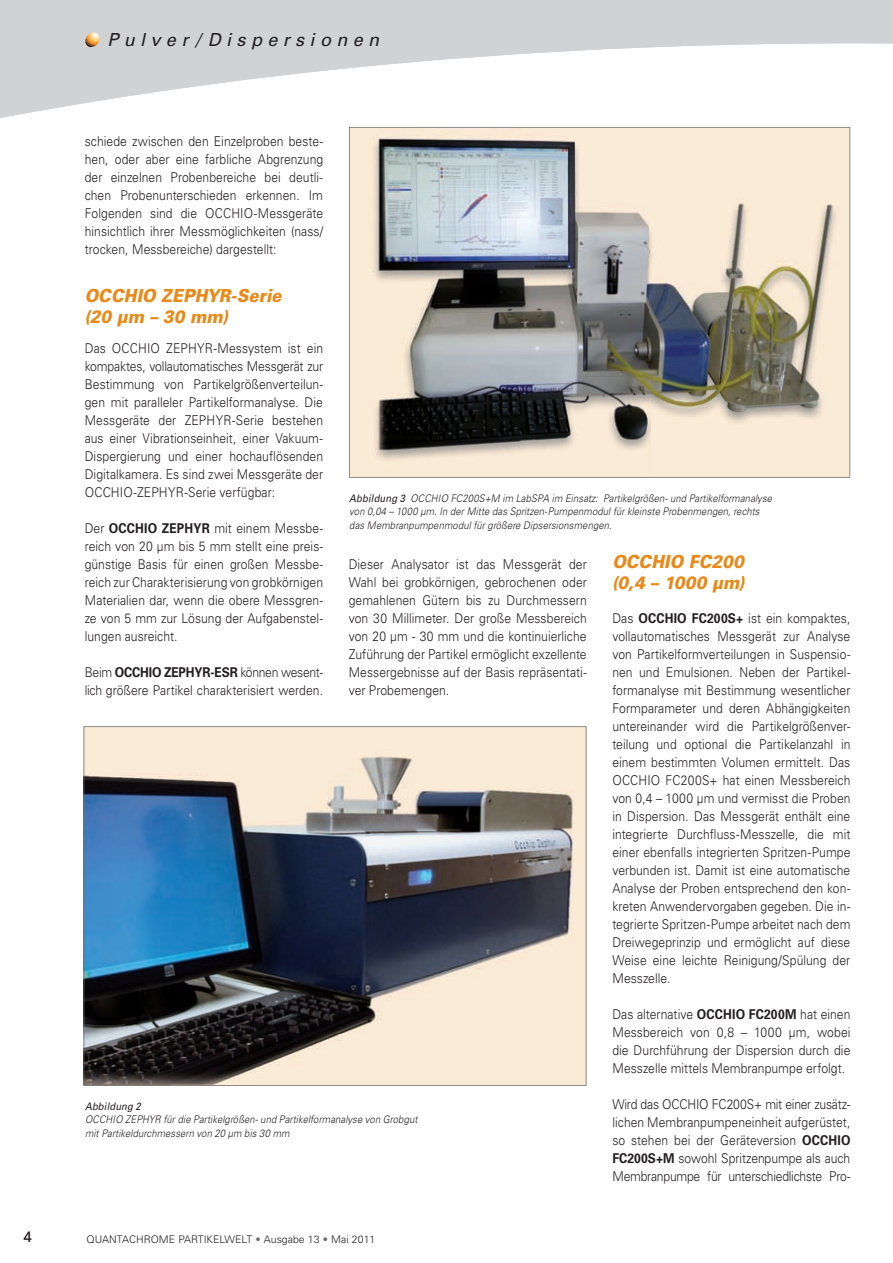
<style>
.page{position:relative;width:893px;height:1263px;background:#fff}
.page>*{position:absolute;margin:0;border:0;box-sizing:border-box;transform-origin:0 0}
.t1{font:italic 900 18px/21px "Univers";letter-spacing:.005em;color:#e68a1b;scale:.9 1}
.t2{font:italic 18px "Univers";letter-spacing:.3em;color:#231f20}
.t3{font:300 15px "Univers";color:#231f20}
.t4{font:300 13.5px/18px "Univers";color:#231f20;text-align:justify;scale:.9 1}
.t5{font:italic 300 10.5px/13.5px "Univers";letter-spacing:.01em;color:#231f20;scale:.9 1}
.t6{font:300 10.5px "Univers";color:#231f20}
.t7{font:italic 10.5px "Univers";letter-spacing:.015em;color:#231f20;scale:.9 1}
.s1{font-weight:700}
.s2{font-weight:400}
.s3{color:#6c6d70}
</style>
<div class="page">
<svg style="left:0;top:0;width:893px;height:118px;fill:#d1d2d4"></svg>
<img style="left:85px;top:32px;width:16px;height:16px">
<img style="left:84px;top:726px;width:502px;height:360px">
<img style="left:349px;top:127px;width:501px;height:351px">
<h1 class="t2" style="left:107px;top:33px;width:273px">Pulver/Dispersionen</h1>
<p class="t4" style="left:85px;top:133px;width:266px">schiede zwischen den Einzelproben beste&shy;hen, oder aber eine farbliche Abgrenzung der einzelnen Probenbereiche bei deutli&shy;chen Probenunterschieden erkennen. Im Folgenden sind die OCCHIO-Messgeräte hinsichtlich ihrer Messmöglichkeiten (nass/ trocken, Messbereiche) dargestellt:</p>
<h1 class="t1" style="left:85px;top:286px;width:220px">OCCHIO ZEPHYR-Serie (20 µm – 30 mm)</h1>
<p class="t4" style="left:85px;top:340px;width:266px">Das OCCHIO ZEPHYR-Messystem ist ein kompaktes, vollautomatisches Messgerät zur Bestimmung von Partikelgrößenverteilun&shy;gen mit paralleler Partikelformanalyse. Die Messgeräte der ZEPHYR-Serie bestehen aus einer Vibrationseinheit, einer Vakuum-Dispergierung und einer hochauflösenden Digitalkamera. Es sind zwei Messgeräte der OCCHIO-ZEPHYR-Serie verfügbar:</p>
<p class="t4" style="left:85px;top:520px;width:266px">Der <span class="s1">OCCHIO ZEPHYR</span> mit einem Messbe&shy;reich von 20 µm bis 5 mm stellt eine preis&shy;günstige Basis für einen großen Messbe&shy;reich zur Charakterisierung von grobkörnigen Materialien dar, wenn die obere Messgren&shy;ze von 5 mm zur Lösung der Aufgabenstel&shy;lungen ausreicht.</p>
<p class="t4" style="left:85px;top:664px;width:266px">Beim <span class="s1">OCCHIO ZEPHYR-ESR</span> können wesent&shy;lich größere Partikel charakterisiert werden.</p>
<p class="t5" style="left:349px;top:492px;width:471px"><span class="s2">Abbildung 3</span> OCCHIO FC200S+M im LabSPA im Einsatz: Partikelgrößen- und Partikelformanalyse von 0,04 – 1000 µm. In der Mitte das Spritzen-Pumpenmodul für kleinste Probenmengen, rechts das Membranpumpenmodul für größere Dipsersionsmengen.</p>
<h1 class="t1" style="left:612px;top:552px;width:148px;line-height:21.6px">OCCHIO FC200 (0,4 – 1000 µm)</h1>
<p class="t4" style="left:612px;top:610px;width:266px">Das <span class="s1">OCCHIO FC200S+</span> ist ein kompaktes, vollautomatisches Messgerät zur Analyse von Partikelformverteilungen in Suspensio&shy;nen und Emulsionen. Neben der Partikel&shy;formanalyse mit Bestimmung wesentlicher Formparameter und deren Abhängigkeiten untereinander wird die Partikelgrößenver&shy;teilung und optional die Partikelanzahl in einem bestimmten Volumen ermittelt. Das OCCHIO FC200S+ hat einen Messbereich von 0,4 – 1000 µm und vermisst die Proben in Dispersion. Das Messgerät enthält eine integrierte Durchfluss-Messzelle, die mit einer ebenfalls integrierten Spritzen-Pumpe verbunden ist. Damit ist eine automatische Analyse der Proben entsprechend den kon&shy;kreten Anwendervorgaben gegeben. Die in&shy;tegrierte Spritzen-Pumpe arbeitet nach dem Dreiwegeprinzip und ermöglicht auf diese Weise eine leichte Reinigung/Spülung der Messzelle.</p>
<p class="t4" style="left:612px;top:1006px;width:266px">Das alternative <span class="s1">OCCHIO FC200M</span> hat einen Messbereich von 0,8 – 1000 µm, wobei die Durchführung der Dispersion durch die Messzelle mittels Membranpumpe erfolgt.</p>
<p class="t4" style="left:612px;top:1096px;width:266px">Wird das OCCHIO FC200S+ mit einer zusätz&shy;lichen Membranpumpeneinheit aufgerüstet, so stehen bei der Geräteversion <span class="s1">OCCHIO FC200S+M</span> sowohl Spritzenpumpe als auch Membranpumpe für unterschiedlichste Pro-</p>
<p class="t4" style="left:349px;top:556px;width:266px">Dieser Analysator ist das Messgerät der Wahl bei grobkörnigen, gebrochenen oder gemahlenen Gütern bis zu Durchmessern von 30 Millimeter. Der große Messbereich von 20 µm - 30 mm und die kontinuierliche Zuführung der Partikel ermöglicht exzellente Messergebnisse auf der Basis repräsentati&shy;ver Probemengen.</p>
<p class="t7" style="left:85px;top:1102px;width:64px">Abbildung 2</p>
<p class="t5" style="left:85px;top:1114px;width:371px">OCCHIO ZEPHYR für die Partikelgrößen- und Partikelformanalyse von Grobgut mit Partikeldurchmessern von 20 µm bis 30 mm</p>
<p class="t3" style="left:24px;top:1231px;width:10px">4</p>
<p class="t6" style="left:86px;top:1236px;width:290px">QUANTACHROME PARTIKELWELT <span class="s3">•</span> Ausgabe 13 <span class="s3">•</span> Mai 2011</p>
</div>
